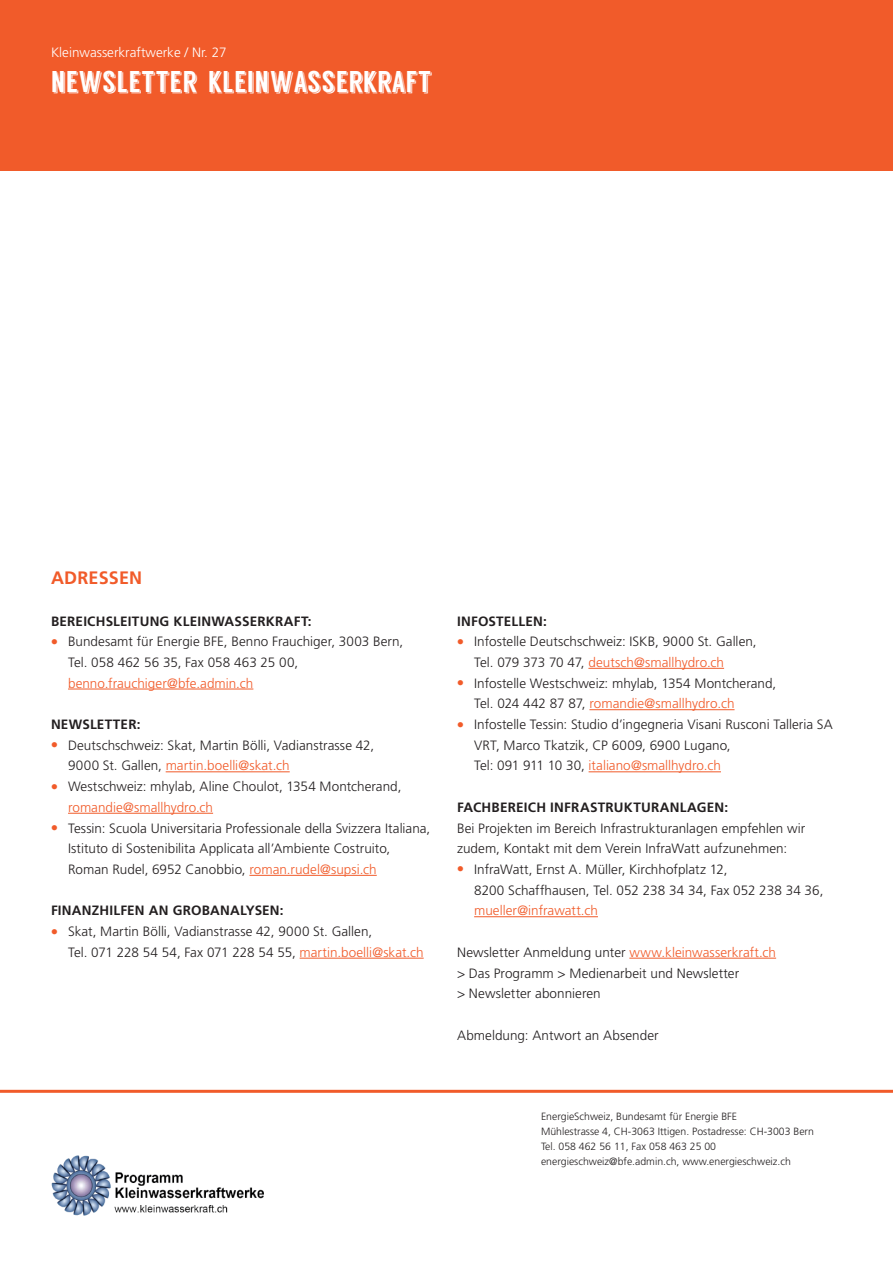
<style>
.page{position:relative;width:893px;height:1263px;background:#fff}
.page>*{position:absolute;margin:0;border:0;box-sizing:border-box;transform-origin:0 0}
.Merkblattzwischentit{font:30px "Langdon";color:#fff}
.Kapitel_Zwischentite{font:700 18px "Frutiger LT Std";letter-spacing:.01em;color:#f15b2a}
.Indent_01{font:300 13.5px/20.7px "Frutiger LT Std";color:#231f20}
.Fliesstext{font:300 13.5px/20.7px "Frutiger LT Std";letter-spacing:.005em;color:#231f20}
.Paragraphentitel{font:700 13.5px "Frutiger LT Std";letter-spacing:.015em;color:#231f20}
.Zielpublikum{font:300 13.5px "Frutiger LT Std";color:#fff}
.Impressum{font:300 10.5px "Frutiger LT Std";color:#231f20}
.s1{color:#f15b2a}
</style>
<div class="page">
<div style="left:0;top:0;width:893px;height:170px;background:#f15b2a"></div>
<hr style="left:0;top:1090px;width:893px;height:3px;background:#f15b2a">
<hr style="left:68px;top:689px;width:185px;height:1px;background:#f15b2a">
<hr style="left:166px;top:771px;width:124px;height:1px;background:#f15b2a">
<hr style="left:68px;top:813px;width:145px;height:1px;background:#f15b2a">
<hr style="left:249px;top:875px;width:128px;height:1px;background:#f15b2a">
<hr style="left:300px;top:958px;width:124px;height:1px;background:#f15b2a">
<hr style="left:588px;top:668px;width:136px;height:1px;background:#f15b2a">
<hr style="left:589px;top:709px;width:145px;height:1px;background:#f15b2a">
<hr style="left:589px;top:771px;width:132px;height:1px;background:#f15b2a">
<hr style="left:474px;top:916px;width:124px;height:1px;background:#f15b2a">
<hr style="left:629px;top:958px;width:147px;height:1px;background:#f15b2a">
<img style="left:51px;top:1156px;width:213px;height:59px">
<p class="Zielpublikum" style="left:51px;top:45px;width:177px">Kleinwasserkraftwerke / Nr. 27</p>
<p class="Merkblattzwischentit" style="left:51px;top:66px;width:383px">NEWSLETTER KLEINWASSERKRAFT</p>
<p class="Kapitel_Zwischentite" style="left:51px;top:567px;width:93px">ADRESSEN</p>
<p class="Paragraphentitel" style="left:51px;top:613px;width:262px">BEREICHSLEITUNG KLEINWASSERKRAFT:</p>
<p class="Indent_01" style="left:68px;top:631px;width:337px;text-indent:-17px"><span class="s1">●</span> Bundesamt für Energie BFE, Benno Frauchiger, 3003 Bern,<br>Tel. 058 462 56 35, Fax 058 463 25 00, <span class="s1">benno.frauchiger@bfe.admin.ch</span></p>
<p class="Paragraphentitel" style="left:51px;top:716px;width:91px">NEWSLETTER:</p>
<p class="Indent_01" style="left:68px;top:735px;width:308px;text-indent:-17px"><span class="s1">●</span> Deutschschweiz: Skat, Martin Bölli, Vadianstrasse 42,<br>9000 St. Gallen, <span class="s1">martin.boelli@skat.ch</span></p>
<p class="Indent_01" style="left:68px;top:776px;width:335px;text-indent:-17px"><span class="s1">●</span> Westschweiz: mhylab, Aline Choulot, 1354 Montcherand, <span class="s1">romandie@smallhydro.ch</span></p>
<p class="Indent_01" style="left:68px;top:818px;width:364px;text-indent:-17px"><span class="s1">●</span> Tessin: Scuola Universitaria Professionale della Svizzera Italiana,<br>Istituto di Sostenibilita Applicata all’Ambiente Costruito,<br>Roman Rudel, 6952 Canobbio, <span class="s1">roman.rudel@supsi.ch</span></p>
<p class="Paragraphentitel" style="left:51px;top:903px;width:234px">FINANZHILFEN AN GROBANALYSEN:</p>
<p class="Indent_01" style="left:68px;top:921px;width:357px;text-indent:-17px"><span class="s1">●</span> Skat, Martin Bölli, Vadianstrasse 42, 9000 St. Gallen,<br>Tel. 071 228 54 54, Fax 071 228 54 55, <span class="s1">martin.boelli@skat.ch</span></p>
<p class="Paragraphentitel" style="left:457px;top:613px;width:91px">INFOSTELLEN:</p>
<p class="Indent_01" style="left:474px;top:631px;width:284px;text-indent:-17px"><span class="s1">●</span> Infostelle Deutschschweiz: ISKB, 9000 St. Gallen,<br>Tel. 079 373 70 47, <span class="s1">deutsch@smallhydro.ch</span></p>
<p class="Indent_01" style="left:474px;top:673px;width:304px;text-indent:-17px"><span class="s1">●</span> Infostelle Westschweiz: mhylab, 1354 Montcherand,<br>Tel. 024 442 87 87, <span class="s1">romandie@smallhydro.ch</span></p>
<p class="Indent_01" style="left:474px;top:714px;width:360px;text-indent:-17px"><span class="s1">●</span> Infostelle Tessin: Studio d’ingegneria Visani Rusconi Talleria SA<br>VRT, Marco Tkatzik, CP 6009, 6900 Lugano,<br>Tel: 091 911 10 30, <span class="s1">italiano@smallhydro.ch</span></p>
<p class="Paragraphentitel" style="left:457px;top:799px;width:273px">FACHBEREICH INFRASTRUKTURANLAGEN:</p>
<p class="Fliesstext" style="left:457px;top:818px;width:350px">Bei Projekten im Bereich Infrastrukturanlagen empfehlen wir zudem, Kontakt mit dem Verein InfraWatt aufzunehmen:</p>
<p class="Indent_01" style="left:474px;top:859px;width:351px;text-indent:-17px"><span class="s1">●</span> InfraWatt, Ernst A. Müller, Kirchhofplatz 12,<br>8200 Schaffhausen, Tel. 052 238 34 34, Fax 052 238 34 36, <span class="s1">mueller@infrawatt.ch</span></p>
<p class="Fliesstext" style="left:457px;top:942px;width:320px">Newsletter Anmeldung unter <span class="s1">www.kleinwasserkraft.ch </span>&gt; Das Programm &gt; Medienarbeit und Newsletter<br>&gt; Newsletter abonnieren</p>
<p class="Fliesstext" style="left:457px;top:1025px;width:203px">Abmeldung: Antwort an Absender</p>
<p class="Impressum" style="left:541px;top:1110px;width:198px">EnergieSchweiz, Bundesamt für Energie BFE</p>
<p class="Impressum" style="left:541px;top:1125px;width:275px">Mühlestrasse 4, CH-3063 Ittigen. Postadresse: CH-3003 Bern</p>
<p class="Impressum" style="left:541px;top:1140px;width:177px">Tel. 058 462 56 11, Fax 058 463 25 00</p>
<p class="Impressum" style="left:541px;top:1155px;width:251px">energieschweiz@bfe.admin.ch, www.energieschweiz.ch</p>
</div>
